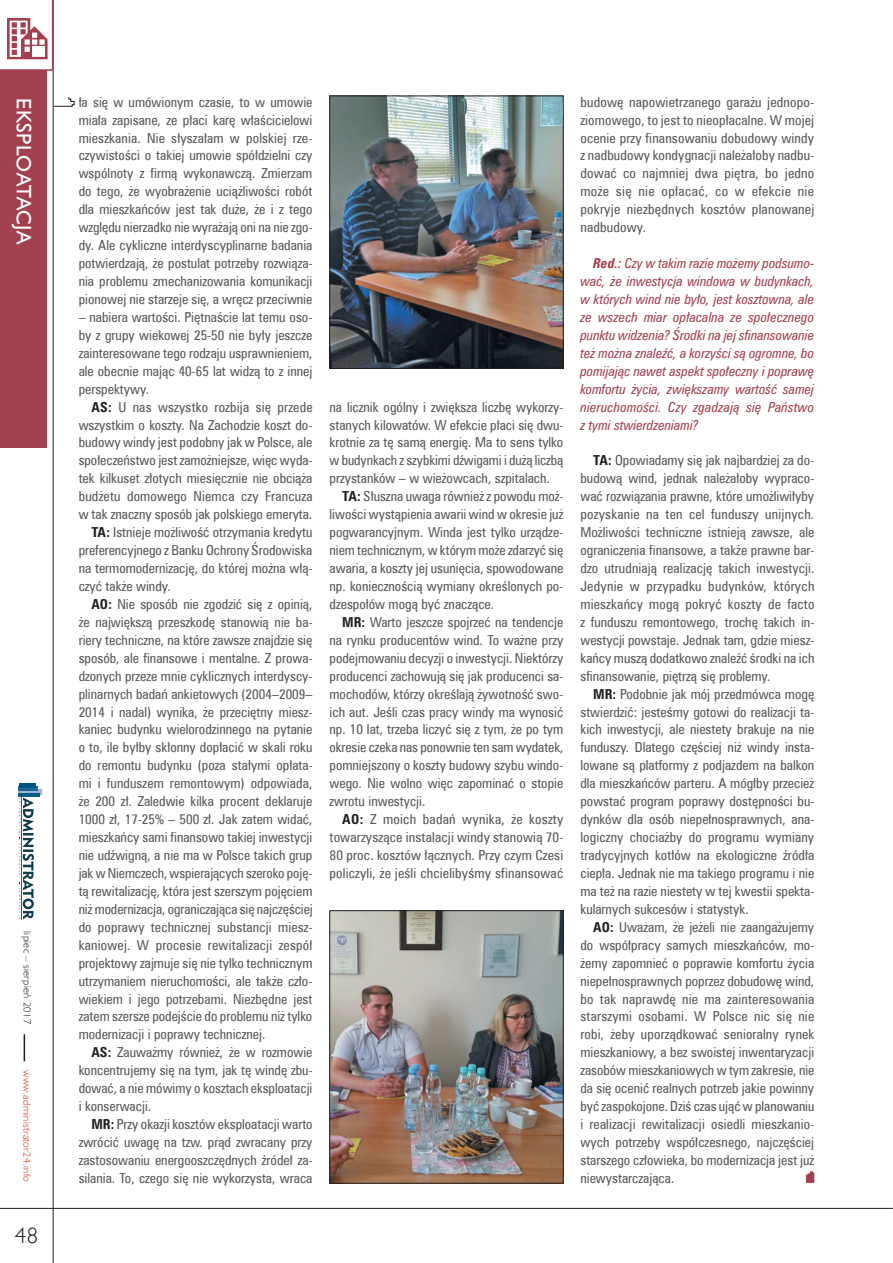
<style>
.page{position:relative;width:893px;height:1263px;background:#fff}
.page>*{position:absolute;margin:0;border:0;box-sizing:border-box;transform-origin:0 0}
.t1{font:22.5px "Humanst 521 Lt EU";color:#231f20}
.t2{font:21px "Humanst 521 EU";letter-spacing:.03em;color:#fff}
._00_tekst_podstawowy{font:13.8px/18px "Zurich Cn EU";color:#57585a;text-align:justify}
._00_tekst_podstawowy-2{font:italic 13.8px/18px "Zurich Cn EU";letter-spacing:.015em;color:#a34050;text-align:justify}
.t3{font:10.5px "Humanst 521 Lt EU";letter-spacing:.03em;color:#d8381e}
.t4{font:10.5px "Humanst 521 Lt EU";letter-spacing:.03em;color:#231f20}
.s1{font-weight:700;color:#231f20}
.s2{font-weight:700}
</style>
<div class="page">
<hr style="left:53px;top:0;width:1px;height:1263px;background:#231f20">
<hr style="left:0;top:1208px;width:893px;height:1px;background:#231f20">
<div style="left:0;top:0;width:47px;height:447px;background:#a34050"></div>
<svg style="left:0;top:0;width:53px;height:71px"></svg>
<div style="left:32px;top:47px;width:13px;height:11px;background:#fff"></div>
<div style="left:7px;top:57px;width:41px;height:2px;background:#e6cdca;border:1px solid #a34050"></div>
<svg style="left:24px;top:1034px;width:1px;height:27px"></svg>
<hr style="left:22px;top:796px;width:1px;height:124px;background:#d1232a">
<svg style="left:19px;top:789px;width:23px;height:6px"></svg>
<hr style="left:19px;top:793px;width:21px;height:4px;background:#065c8a">
<svg style="left:19px;top:786px;width:19px;height:4px"></svg>
<hr style="left:19px;top:783px;width:17px;height:4px;background:#005280">
<svg style="left:18px;top:797px;width:16px;height:122px"></svg>
<svg style="left:806px;top:1171px;width:8px;height:12px"></svg>
<img style="left:332px;top:98px;width:229px;height:269px">
<div style="left:330px;top:96px;width:233px;height:273px;border:1px solid #231f20"></div>
<img style="left:332px;top:912px;width:229px;height:269px">
<div style="left:330px;top:910px;width:233px;height:273px;border:1px solid #231f20"></div>
<svg style="left:53px;top:96px;width:22px;height:11px"></svg>
<h2 class="t2" style="left:37px;top:98px;width:149px;rotate:90deg">EKSPLOATACJA</h2>
<p class="t4" style="left:34px;top:931px;width:94px;rotate:90deg">lipiec – sierpień 2017</p>
<p class="t3" style="left:33px;top:1070px;width:114px;rotate:90deg">www.administrator24.info</p>
<h1 class="t1" style="left:15px;top:1222px;width:25px">48</h1>
<p class="_00_tekst_podstawowy" style="left:79px;top:93px;width:235px">ła się w umówionym czasie, to w umowie miała zapisane, ze płaci karę właścicielowi mieszkania. Nie słyszałam w polskiej rze&shy;czywistości o takiej umowie spółdzielni czy wspólnoty z firmą wykonawczą. Zmierzam do tego, że wyobrażenie uciążliwości robót dla mieszkańców jest tak duże, że i z tego względu nierzadko nie wyrażają oni na nie zgo&shy;dy. Ale cykliczne interdyscyplinarne badania potwierdzają, że postulat potrzeby rozwiąza&shy;nia problemu zmechanizowania komunikacji pionowej nie starzeje się, a wręcz przeciwnie</p>
<p class="_00_tekst_podstawowy" style="left:79px;top:308px;width:235px">– nabiera wartości. Piętnaście lat temu oso&shy;by z grupy wiekowej 25-50 nie były jeszcze zainteresowane tego rodzaju usprawnieniem, ale obecnie mając 40-65 lat widzą to z innej perspektywy.</p>
<p class="_00_tekst_podstawowy" style="left:79px;top:398px;width:235px;text-indent:13px"><span class="s1">AS:</span> U nas wszystko rozbija się przede wszystkim o koszty. Na Zachodzie koszt do&shy;budowy windy jest podobny jak w Polsce, ale społeczeństwo jest zamożniejsze, więc wyda&shy;tek kilkuset złotych miesięcznie nie obciąża budżetu domowego Niemca czy Francuza w tak znaczny sposób jak polskiego emeryta.</p>
<p class="_00_tekst_podstawowy" style="left:79px;top:523px;width:235px;text-indent:13px"><span class="s1">TA:</span> Istnieje możliwość otrzymania kredytu preferencyjnego z Banku Ochrony Środowiska na termomodernizację, do której można włą&shy;czyć także windy.</p>
<p class="_00_tekst_podstawowy" style="left:79px;top:595px;width:236px;text-indent:13px"><span class="s1">AO:</span> Nie sposób nie zgodzić się z opinią, że największą przeszkodę stanowią nie ba&shy;riery techniczne, na które zawsze znajdzie się sposób, ale finansowe i mentalne. Z prowa&shy;dzonych przeze mnie cyklicznych interdyscy&shy;plinarnych badań ankietowych (2004–2009– 2014 i nadal) wynika, że przeciętny miesz&shy;kaniec budynku wielorodzinnego na pytanie o to, ile byłby skłonny dopłacić w skali roku do remontu budynku (poza stałymi opłata&shy;mi i funduszem remontowym) odpowiada, że 200 zł. Zaledwie kilka procent deklaruje 1000 zł, 17-25% – 500 zł. Jak zatem widać, mieszkańcy sami finansowo takiej inwestycji nie udźwigną, a nie ma w Polsce takich grup jak w Niemczech, wspierających szeroko poję&shy;tą rewitalizację, która jest szerszym pojęciem niż modernizacja, ograniczająca się najczęściej do poprawy technicznej substancji miesz&shy;kaniowej. W procesie rewitalizacji zespół projektowy zajmuje się nie tylko technicznym utrzymaniem nieruchomości, ale także czło&shy;wiekiem i jego potrzebami. Niezbędne jest zatem szersze podejście do problemu niż tylko modernizacji i poprawy technicznej.</p>
<p class="_00_tekst_podstawowy" style="left:79px;top:1043px;width:235px;text-indent:13px"><span class="s1">AS:</span> Zauważmy również, że w rozmowie koncentrujemy się na tym, jak tę windę zbu&shy;dować, a nie mówimy o kosztach eksploatacji i konserwacji.</p>
<p class="_00_tekst_podstawowy" style="left:79px;top:1115px;width:236px;text-indent:13px"><span class="s1">MR:</span> Przy okazji kosztów eksploatacji warto zwrócić uwagę na tzw. prąd zwracany przy zastosowaniu energooszczędnych źródeł za&shy;silania. To, czego się nie wykorzysta, wraca</p>
<p class="_00_tekst_podstawowy" style="left:330px;top:398px;width:235px">na licznik ogólny i zwiększa liczbę wykorzy&shy;stanych kilowatów. W efekcie płaci się dwu&shy;krotnie za tę samą energię. Ma to sens tylko w budynkach z szybkimi dźwigami i dużą liczbą przystanków – w wieżowcach, szpitalach.</p>
<p class="_00_tekst_podstawowy" style="left:330px;top:487px;width:235px;text-indent:13px"><span class="s1">TA:</span> Słuszna uwaga również z powodu moż&shy;liwości wystąpienia awarii wind w okresie już pogwarancyjnym. Winda jest tylko urządze&shy;niem technicznym, w którym może zdarzyć się awaria, a koszty jej usunięcia, spowodowane np. koniecznością wymiany określonych po&shy;dzespołów mogą być znaczące.</p>
<p class="_00_tekst_podstawowy" style="left:330px;top:613px;width:235px;text-indent:13px"><span class="s1">MR:</span> Warto jeszcze spojrzeć na tendencje na rynku producentów wind. To ważne przy podejmowaniu decyzji o inwestycji. Niektórzy producenci zachowują się jak producenci sa&shy;mochodów, którzy określają żywotność swo&shy;ich aut. Jeśli czas pracy windy ma wynosić np. 10 lat, trzeba liczyć się z tym, że po tym okresie czeka nas ponownie ten sam wydatek, pomniejszony o koszty budowy szybu windo&shy;wego. Nie wolno więc zapominać o stopie zwrotu inwestycji.</p>
<p class="_00_tekst_podstawowy" style="left:330px;top:810px;width:235px;text-indent:13px"><span class="s1">AO:</span> Z moich badań wynika, że koszty towarzyszące instalacji windy stanowią 70- 80 proc. kosztów łącznych. Przy czym Czesi policzyli, że jeśli chcielibyśmy sfinansować</p>
<p class="_00_tekst_podstawowy" style="left:580px;top:93px;width:235px">budowę napowietrzanego garażu jednopo&shy;ziomowego, to jest to nieopłacalne. W mojej ocenie przy finansowaniu dobudowy windy z nadbudowy kondygnacji należałoby nadbu&shy;dować co najmniej dwa piętra, bo jedno może się nie opłacać, co w efekcie nie pokryje niezbędnych kosztów planowanej nadbudowy.</p>
<p class="_00_tekst_podstawowy-2" style="left:580px;top:254px;width:235px;text-indent:13px"><span class="s2">Red.:</span> Czy w takim razie możemy podsumo&shy;wać, że inwestycja windowa w budynkach, w których wind nie było, jest kosztowna, ale ze wszech miar opłacalna ze społecznego punktu widzenia? Środki na jej sfinansowanie też można znaleźć, a korzyści są ogromne, bo pomijając nawet aspekt społeczny i poprawę komfortu życia, zwiększamy wartość samej nieruchomości. Czy zgadzają się Państwo z tymi stwierdzeniami?</p>
<p class="_00_tekst_podstawowy" style="left:580px;top:451px;width:236px;text-indent:13px"><span class="s1">TA:</span> Opowiadamy się jak najbardziej za do&shy;budową wind, jednak należałoby wypraco&shy;wać rozwiązania prawne, które umożliwiłyby pozyskanie na ten cel funduszy unijnych.<br>Możliwości techniczne istnieją zawsze, ale ograniczenia finansowe, a także prawne bar&shy;dzo utrudniają realizację takich inwestycji.<br>Jedynie w przypadku budynków, których mieszkańcy mogą pokryć koszty de facto z funduszu remontowego, trochę takich in&shy;westycji powstaje. Jednak tam, gdzie miesz&shy;kańcy muszą dodatkowo znaleźć środki na ich sfinansowanie, piętrzą się problemy.</p>
<p class="_00_tekst_podstawowy" style="left:580px;top:685px;width:235px;text-indent:13px"><span class="s1">MR:</span> Podobnie jak mój przedmówca mogę stwierdzić: jesteśmy gotowi do realizacji ta&shy;kich inwestycji, ale niestety brakuje na nie funduszy. Dlatego częściej niż windy insta&shy;lowane są platformy z podjazdem na balkon dla mieszkańców parteru. A mógłby przecież powstać program poprawy dostępności bu&shy;dynków dla osób niepełnosprawnych, ana&shy;logiczny chociażby do programu wymiany tradycyjnych kotłów na ekologiczne źródła ciepła. Jednak nie ma takiego programu i nie ma też na razie niestety w tej kwestii spekta&shy;kularnych sukcesów i statystyk.</p>
<p class="_00_tekst_podstawowy" style="left:580px;top:918px;width:236px;text-indent:13px"><span class="s1">AO:</span> Uważam, że jeżeli nie zaangażujemy do współpracy samych mieszkańców, mo&shy;żemy zapomnieć o poprawie komfortu życia niepełnosprawnych poprzez dobudowę wind, bo tak naprawdę nie ma zainteresowania starszymi osobami. W Polsce nic się nie robi, żeby uporządkować senioralny rynek mieszkaniowy, a bez swoistej inwentaryzacji zasobów mieszkaniowych w tym zakresie, nie da się ocenić realnych potrzeb jakie powinny być zaspokojone. Dziś czas ująć w planowaniu i realizacji rewitalizacji osiedli mieszkanio&shy;wych potrzeby współczesnego, najczęściej starszego człowieka, bo modernizacja jest już niewystarczająca.</p>
</div>
